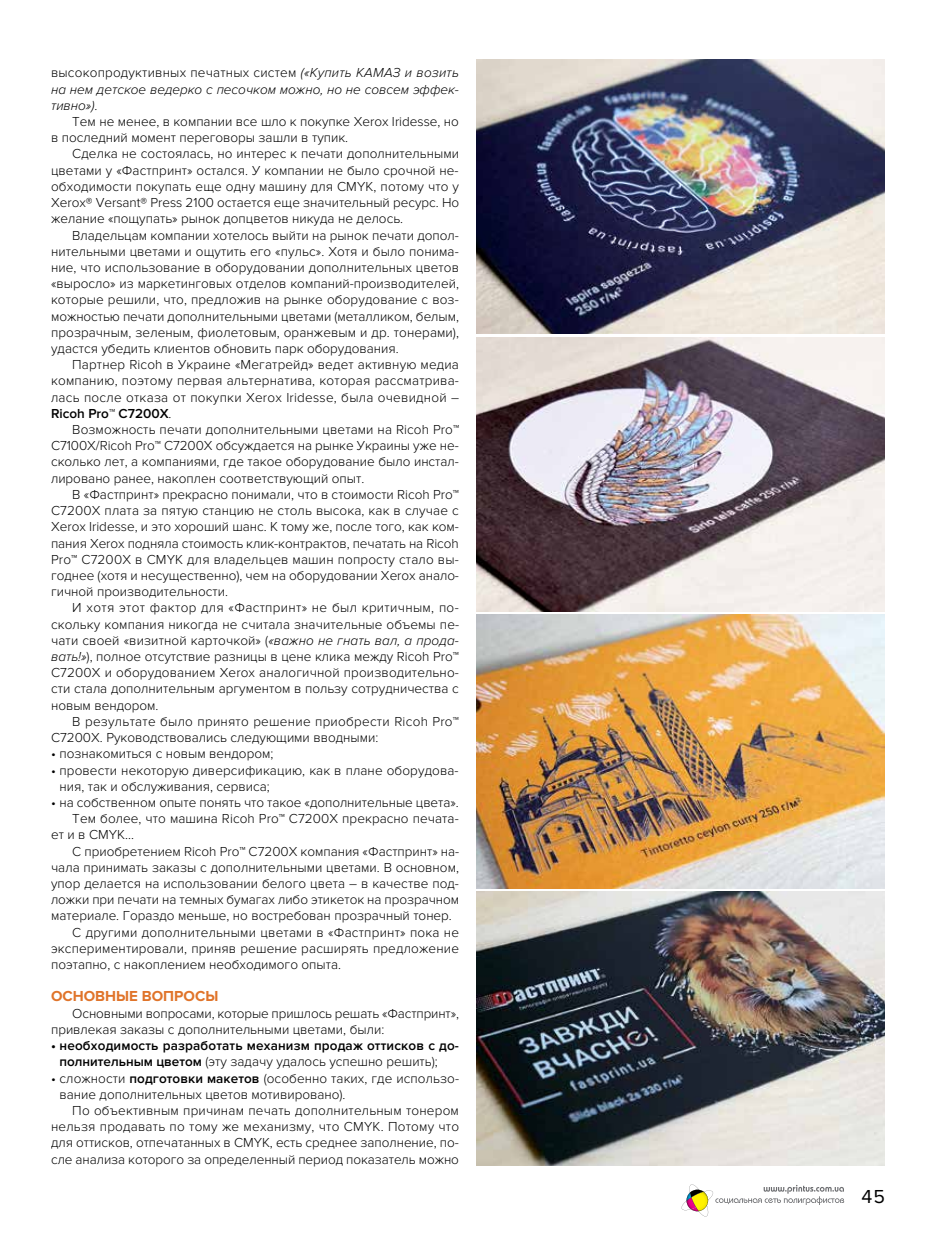
<style>
.page{position:relative;width:936px;height:1234px;background:#fff}
.page>*{position:absolute;margin:0;border:0;box-sizing:border-box;transform-origin:0 0}
.t1{font:19.5px "Proxima Nova";color:#000}
.t2{font:700 15px "Proxima Nova";color:#e0742a}
.t3{font:300 13.5px/16.2px "Proxima Nova";color:#000;text-align:justify}
.t4{font:italic 300 13.5px/16.2px "Proxima Nova";color:#000;text-align:justify}
.t5{font:600 13.5px/16.2px "Proxima Nova";letter-spacing:.01em;color:#000}
.t6{font:300 13.5px/16.2px "Proxima Nova";letter-spacing:.02em;color:#000}
.s1{font-style:normal}
.s2{font-weight:600}
.s3{font-style:italic}
.s4{font-weight:300}
</style>
<div class="page">
<svg style="left:681px;top:1184px;width:163px;height:32px"></svg>
<svg style="left:686px;top:1189px;width:22px;height:21px"></svg>
<img style="left:476px;top:60px;width:408px;height:273px">
<img style="left:476px;top:337px;width:408px;height:274px">
<img style="left:476px;top:614px;width:408px;height:273px">
<img style="left:476px;top:891px;width:408px;height:274px">
<p class="t4" style="left:51px;top:65px;width:409px"><span class="s1">высокопродуктивных печатных систем</span> («Купить КАМАЗ и возить на нем детское ведерко с песочком можно, но не совсем эффек&shy;тивно»)<span class="s1">.</span></p>
<p class="t3" style="left:51px;top:114px;width:409px;text-indent:21px">Тем не менее, в компании все шло к покупке Xerox Iridesse, но в последний момент переговоры зашли в тупик.</p>
<p class="t3" style="left:51px;top:146px;width:409px;text-indent:21px">Сделка не состоялась, но интерес к печати дополнительными цветами у «Фастпринт» остался. У компании не было срочной не&shy;обходимости покупать еще одну машину для CMYK, потому что у Xerox® Versant® Press 2100 остается еще значительный ресурс. Но желание «пощупать» рынок допцветов никуда не делось.</p>
<p class="t3" style="left:51px;top:227px;width:409px;text-indent:21px">Владельцам компании хотелось выйти на рынок печати допол&shy;нительными цветами и ощутить его «пульс». Хотя и было понима&shy;ние, что использование в оборудовании дополнительных цветов «выросло» из маркетинговых отделов компаний-производителей, которые решили, что, предложив на рынке оборудование с воз&shy;можностью печати дополнительными цветами (металликом, белым, прозрачным, зеленым, фиолетовым, оранжевым и др. тонерами), удастся убедить клиентов обновить парк оборудования.</p>
<p class="t3" style="left:51px;top:357px;width:409px;text-indent:21px">Партнер Ricoh в Украине «Мегатрейд» ведет активную медиа компанию, поэтому первая альтернатива, которая рассматрива&shy;лась после отказа от покупки Xerox Iridesse, была очевидной – <span class="s2">Ricoh Pro™ C7200X</span>.</p>
<p class="t3" style="left:51px;top:421px;width:409px;text-indent:21px">Возможность печати дополнительными цветами на Ricoh Pro™ C7100X/Ricoh Pro™ C7200X обсуждается на рынке Украины уже не&shy;сколько лет, а компаниями, где такое оборудование было инстал&shy;лировано ранее, накоплен соответствующий опыт.</p>
<p class="t3" style="left:51px;top:486px;width:409px;text-indent:21px">В «Фастпринт» прекрасно понимали, что в стоимости Ricoh Pro™ C7200X плата за пятую станцию не столь высока, как в случае с Xerox Iridesse, и это хороший шанс. К тому же, после того, как ком&shy;пания Xerox подняла стоимость клик-контрактов, печатать на Ricoh Pro™ C7200X в CMYK для владельцев машин попросту стало вы&shy;годнее (хотя и несущественно), чем на оборудовании Xerox анало&shy;гичной производительности.</p>
<p class="t3" style="left:51px;top:600px;width:409px;text-indent:21px">И хотя этот фактор для «Фастпринт» не был критичным, по&shy;скольку компания никогда не считала значительные объемы пе&shy;чати своей «визитной карточкой» (<span class="s3">«важно не гнать вал, а прода&shy;вать!»</span>), полное отсутствие разницы в цене клика между Ricoh Pro™ C7200X и оборудованием Xerox аналогичной производительно&shy;сти стала дополнительным аргументом в пользу сотрудничества с новым вендором.</p>
<p class="t6" style="left:51px;top:713px;width:409px;text-indent:21px">В результате было принято решение приобрести Ricoh Pro™<br>C7200X. Руководствовались следующими вводными:</p>
<p class="t3" style="left:51px;top:745px;width:224px">• познакомиться с новым вендором;</p>
<p class="t3" style="left:60px;top:762px;width:400px;text-indent:-9px">• провести некоторую диверсификацию, как в плане оборудова&shy;ния, так и обслуживания, сервиса;</p>
<p class="t3" style="left:51px;top:794px;width:409px">• на собственном опыте понять что такое «дополнительные цвета».</p>
<p class="t3" style="left:72px;top:810px;width:388px">Тем более, что машина Ricoh Pro™ C7200X прекрасно печата-</p>
<p class="t3" style="left:51px;top:826px;width:84px">ет и в CMYK...</p>
<p class="t3" style="left:72px;top:843px;width:388px">С приобретением Ricoh Pro™ C7200X компания «Фастпринт» на-</p>
<p class="t3" style="left:51px;top:859px;width:409px">чала принимать заказы с дополнительными цветами. В основном,</p>
<p class="t3" style="left:51px;top:875px;width:409px">упор делается на использовании белого цвета – в качестве под-</p>
<p class="t3" style="left:51px;top:891px;width:409px">ложки при печати на темных бумагах либо этикеток на прозрачном</p>
<p class="t3" style="left:51px;top:907px;width:402px">материале. Гораздо меньше, но востребован прозрачный тонер.</p>
<p class="t3" style="left:72px;top:924px;width:388px">С другими дополнительными цветами в «Фастпринт» пока не</p>
<p class="t3" style="left:51px;top:940px;width:409px">экспериментировали, приняв решение расширять предложение</p>
<p class="t3" style="left:51px;top:956px;width:291px">поэтапно, с накоплением необходимого опыта.</p>
<p class="t2" style="left:51px;top:987px;width:169px">ОСНОВНЫЕ ВОПРОСЫ</p>
<p class="t3" style="left:51px;top:1005px;width:409px;text-indent:21px">Основными вопросами, которые пришлось решать «Фастпринт», привлекая заказы с дополнительными цветами, были:</p>
<p class="t5" style="left:60px;top:1037px;width:401px;text-indent:-9px">• необходимость разработать механизм продаж оттисков с до&shy;полнительным цветом <span class="s4">(эту задачу удалось успешно решить);</span></p>
<p class="t3" style="left:60px;top:1069px;width:401px;text-indent:-9px">• сложности <span class="s2">подготовки макетов</span> (особенно таких, где использо&shy;вание дополнительных цветов мотивировано).</p>
<p class="t3" style="left:51px;top:1102px;width:409px;text-indent:21px">По объективным причинам печать дополнительным тонером нельзя продавать по тому же механизму, что CMYK. Потому что для оттисков, отпечатанных в CMYK, есть среднее заполнение, по&shy;сле анализа которого за определенный период показатель можно</p>
<h1 class="t1" style="left:861px;top:1184px;width:25px">45</h1>
</div>
